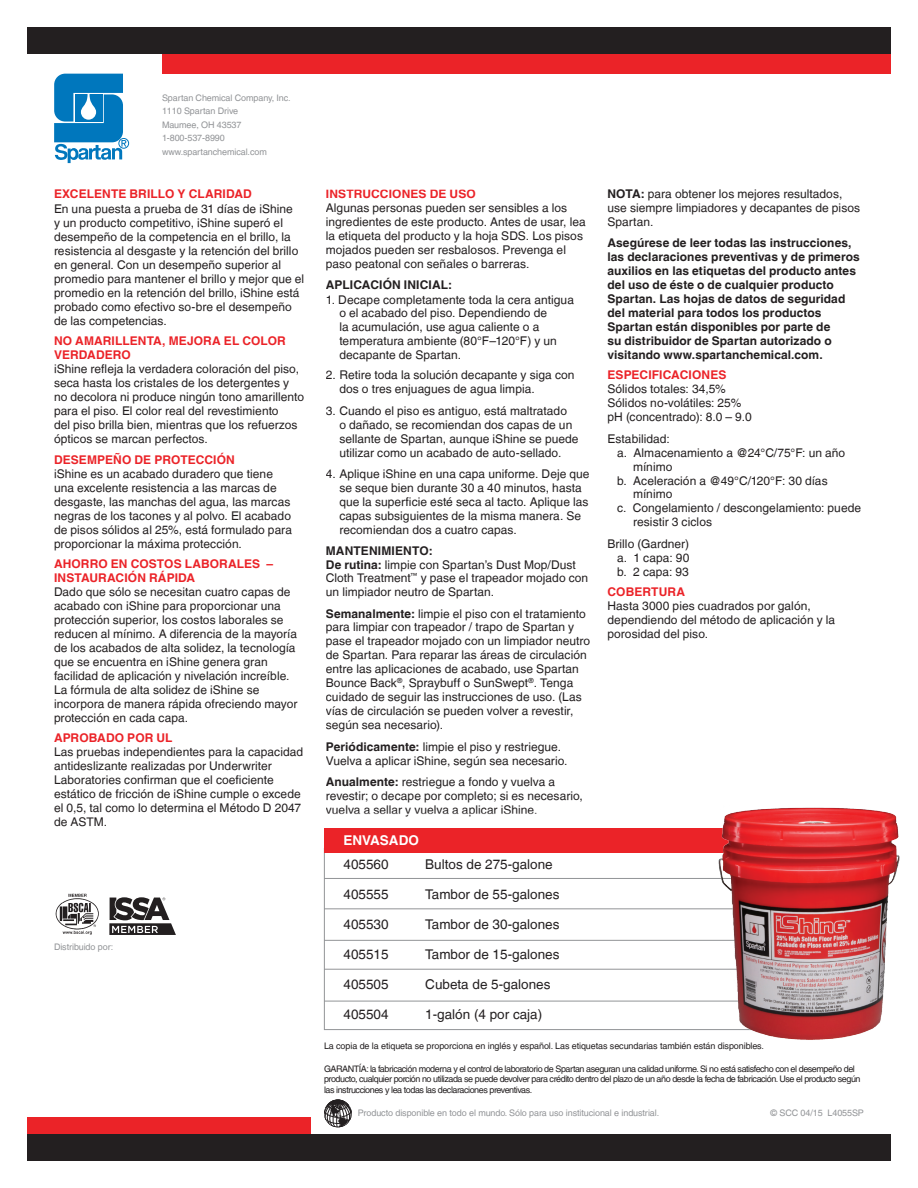
<style>
.page{position:relative;width:918px;height:1188px;background:#fff}
.page>*{position:absolute;margin:0;border:0;box-sizing:border-box;transform-origin:0 0}
.t1{font:13.5px "Helvetica LT";color:#231f20}
.t2{font:700 13.5px "Helvetica LT";color:#fff}
.t3{font:12px/14px "Helvetica LT";letter-spacing:.005em;color:#231f20}
.t4{font:700 12px/14px "Helvetica LT";letter-spacing:.005em;color:#231f20}
.t5{font:700 12px/14px "Helvetica LT";letter-spacing:.01em;color:#eb2328}
.t6{font:9px/10.5px "Helvetica LT";letter-spacing:-.05em;color:#231f20}
.t7{font:9px/13.5px "Helvetica LT";letter-spacing:-.01em;color:#929497}
.t8{font:9px "Helvetica LT";letter-spacing:-.01em;color:#231f20}
.s1{font-weight:700}
</style>
<div class="page">
<div style="left:27px;top:1118px;width:283px;height:35px;background:#eb2328"></div>
<div style="left:162px;top:46px;width:729px;height:28px;background:#eb2328"></div>
<div style="left:27px;top:27px;width:864px;height:27px;background:#231f20"></div>
<div style="left:27px;top:1134px;width:864px;height:27px;background:#231f20"></div>
<div style="left:324px;top:828px;width:540px;height:24px;background:#eb2328"></div>
<hr style="left:324px;top:878px;width:541px;height:1px;background:#929497">
<hr style="left:324px;top:908px;width:541px;height:1px;background:#929497">
<hr style="left:324px;top:940px;width:541px;height:1px;background:#929497">
<hr style="left:324px;top:969px;width:542px;height:1px;background:#929497">
<hr style="left:324px;top:1001px;width:541px;height:1px;background:#929497">
<div style="left:118px;top:138px;width:11px;height:11px;border:1px solid #0077bd;border-radius:50%"></div>
<svg style="left:54px;top:74px;width:72px;height:89px"></svg>
<svg style="left:324px;top:1100px;width:28px;height:27px"></svg>
<img style="left:55px;top:893px;width:44px;height:42px">
<img style="left:714px;top:807px;width:186px;height:233px">
<svg style="left:109px;top:897px;width:67px;height:38px"></svg>
<p class="t7" style="left:162px;top:91px;width:130px">Spartan Chemical Company, Inc.<br>1110 Spartan Drive<br>Maumee, OH 43537<br>1-800-537-8990 www.spartanchemical.com</p>
<p class="t5" style="left:54px;top:186px;width:199px">EXCELENTE BRILLO Y CLARIDAD</p>
<p class="t3" style="left:54px;top:202px;width:252px">En una puesta a prueba de 31 días de iShine<br>y un producto competitivo, iShine superó el desempeño de la competencia en el brillo, la resistencia al desgaste y la retención del brillo en general. Con un desempeño superior al promedio para mantener el brillo y mejor que el promedio en la retención del brillo, iShine está probado como efectivo so-bre el desempeño de las competencias.</p>
<p class="t5" style="left:54px;top:334px;width:233px">NO AMARILLENTA, MEJORA EL COLOR<br>VERDADERO</p>
<p class="t3" style="left:54px;top:362px;width:252px">iShine refleja la verdadera coloración del piso, seca hasta los cristales de los detergentes y no decolora ni produce ningún tono amarillento para el piso. El color real del revestimiento<br>del piso brilla bien, mientras que los refuerzos ópticos se marcan perfectos.</p>
<p class="t5" style="left:54px;top:452px;width:182px">DESEMPEÑO DE PROTECCIÓN</p>
<p class="t3" style="left:54px;top:467px;width:240px">iShine es un acabado duradero que tiene una excelente resistencia a las marcas de desgaste, las manchas del agua, las marcas negras de los tacones y al polvo. El acabado de pisos sólidos al 25%, está formulado para proporcionar la máxima protección.</p>
<p class="t5" style="left:54px;top:557px;width:221px">AHORRO EN COSTOS LABORALES –<br>INSTAURACIÓN RÁPIDA</p>
<p class="t3" style="left:54px;top:585px;width:245px">Dado que sólo se necesitan cuatro capas de acabado con iShine para proporcionar una protección superior, los costos laborales se reducen al mínimo. A diferencia de la mayoría de los acabados de alta solidez, la tecnología que se encuentra en iShine genera gran facilidad de aplicación y nivelación increíble.<br>La fórmula de alta solidez de iShine se incorpora de manera rápida ofreciendo mayor protección en cada capa.</p>
<p class="t5" style="left:54px;top:731px;width:120px">APROBADO POR UL</p>
<p class="t3" style="left:54px;top:745px;width:251px">Las pruebas independientes para la capacidad antideslizante realizadas por Underwriter Laboratories confirman que el coeficiente estático de fricción de iShine cumple o excede el 0,5, tal como lo determina el Método D 2047 de ASTM.</p>
<p class="t7" style="left:54px;top:940px;width:61px">Distribuido por:</p>
<p class="t5" style="left:326px;top:187px;width:151px">INSTRUCCIONES DE USO</p>
<p class="t3" style="left:326px;top:201px;width:261px">Algunas personas pueden ser sensibles a los ingredientes de este producto. Antes de usar, lea la etiqueta del producto y la hoja SDS. Los pisos mojados pueden ser resbalosos. Prevenga el paso peatonal con señales o barreras.</p>
<p class="t4" style="left:326px;top:278px;width:128px">APLICACIÓN INICIAL:</p>
<p class="t3" style="left:339px;top:292px;width:236px;text-indent:-14px">1. Decape completamente toda la cera antigua o el acabado del piso. Dependiendo de<br>la acumulación, use agua caliente o a temperatura ambiente (80°F–120°F) y un decapante de Spartan.</p>
<p class="t3" style="left:339px;top:368px;width:237px;text-indent:-14px">2. Retire toda la solución decapante y siga con dos o tres enjuagues de agua limpia.</p>
<p class="t3" style="left:339px;top:403px;width:241px;text-indent:-14px">3. Cuando el piso es antiguo, está maltratado<br>o dañado, se recomiendan dos capas de un sellante de Spartan, aunque iShine se puede utilizar como un acabado de auto-sellado.</p>
<p class="t3" style="left:339px;top:467px;width:252px;text-indent:-14px">4. Aplique iShine en una capa uniforme. Deje que se seque bien durante 30 a 40 minutos, hasta que la superficie esté seca al tacto. Aplique las capas subsiguientes de la misma manera. Se recomiendan dos a cuatro capas.</p>
<p class="t3" style="left:326px;top:543px;width:264px"><span class="s1">MANTENIMIENTO:<br>De rutina:</span> limpie con Spartan’s Dust Mop/Dust Cloth Treatment<sup>™</sup> y pase el trapeador mojado con un limpiador neutro de Spartan.</p>
<p class="t3" style="left:326px;top:606px;width:266px"><span class="s1">Semanalmente:</span> limpie el piso con el tratamiento para limpiar con trapeador / trapo de Spartan y pase el trapeador mojado con un limpiador neutro de Spartan. Para reparar las áreas de circulación entre las aplicaciones de acabado, use Spartan Bounce Back<sup>®</sup>, Spraybuff o SunSwept<sup>®</sup>. Tenga cuidado de seguir las instrucciones de uso. (Las vías de circulación se pueden volver a revestir, según sea necesario).</p>
<p class="t3" style="left:326px;top:739px;width:243px"><span class="s1">Periódicamente:</span> limpie el piso y restriegue.<br>Vuelva a aplicar iShine, según sea necesario.</p>
<p class="t3" style="left:326px;top:775px;width:259px"><span class="s1">Anualmente:</span> restriegue a fondo y vuelva a revestir; o decape por completo; si es necesario, vuelva a sellar y vuelva a aplicar iShine.</p>
<p class="t2" style="left:344px;top:832px;width:77px">ENVASADO</p>
<p class="t1" style="left:344px;top:857px;width:47px">405560</p>
<p class="t1" style="left:344px;top:887px;width:47px">405555</p>
<p class="t1" style="left:344px;top:917px;width:47px">405530</p>
<p class="t1" style="left:344px;top:947px;width:47px">405515</p>
<p class="t1" style="left:344px;top:977px;width:47px">405505</p>
<p class="t1" style="left:344px;top:1007px;width:47px">405504</p>
<p class="t1" style="left:425px;top:856px;width:129px">Bultos de 275-galone</p>
<p class="t1" style="left:425px;top:886px;width:136px">Tambor de 55-galones</p>
<p class="t1" style="left:425px;top:916px;width:136px">Tambor de 30-galones</p>
<p class="t1" style="left:425px;top:946px;width:136px">Tambor de 15-galones</p>
<p class="t1" style="left:425px;top:976px;width:127px">Cubeta de 5-galones</p>
<p class="t1" style="left:425px;top:1006px;width:119px">1-galón (4 por caja)</p>
<p class="t3" style="left:608px;top:186px;width:254px"><span class="s1">NOTA:</span> para obtener los mejores resultados, use siempre limpiadores y decapantes de pisos<br>Spartan.</p>
<p class="t4" style="left:608px;top:236px;width:254px">Asegúrese de leer todas las instrucciones, las declaraciones preventivas y de primeros auxilios en las etiquetas del producto antes del uso de éste o de cualquier producto Spartan. Las hojas de datos de seguridad del material para todos los productos Spartan están disponibles por parte de<br>su distribuidor de Spartan autorizado o visitando www.spartanchemical.com.</p>
<p class="t5" style="left:608px;top:368px;width:120px">ESPECIFICACIONES</p>
<p class="t3" style="left:608px;top:382px;width:146px">Sólidos totales: 34,5%<br>Sólidos no-volátiles: 25% pH (concentrado): 8.0 – 9.0</p>
<p class="t3" style="left:608px;top:431px;width:64px">Estabilidad:</p>
<p class="t3" style="left:617px;top:445px;width:230px">a. Almacenamiento a @24°C/75°F: un año</p>
<p class="t3" style="left:633px;top:459px;width:41px">mínimo</p>
<p class="t3" style="left:617px;top:473px;width:212px">b. Aceleración a @49°C/120°F: 30 días</p>
<p class="t3" style="left:633px;top:487px;width:41px">mínimo</p>
<p class="t3" style="left:617px;top:501px;width:246px">c. Congelamiento / descongelamiento: puede</p>
<p class="t3" style="left:633px;top:515px;width:80px">resistir 3 ciclos</p>
<p class="t3" style="left:617px;top:537px;width:74px;text-align:justify;text-indent:-10px">Brillo (Gardner) a. 1 capa: 90 b. 2 capa: 93</p>
<p class="t5" style="left:608px;top:585px;width:79px">COBERTURA</p>
<p class="t3" style="left:608px;top:599px;width:229px">Hasta 3000 pies cuadrados por galón, dependiendo del método de aplicación y la porosidad del piso.</p>
<p class="t8" style="left:324px;top:1041px;width:442px">La copia de la etiqueta se proporciona en inglés y español. Las etiquetas secundarias también están disponibles.</p>
<p class="t6" style="left:324px;top:1063px;width:538px">GARANTÍA: la fabricación moderna y el control de laboratorio de Spartan aseguran una calidad uniforme. Si no está satisfecho con el desempeño del producto, cualquier porción no utilizada se puede devolver para crédito dentro del plazo de un año desde la fecha de fabricación. Use el producto según las instrucciones y lea todas las declaraciones preventivas.</p>
<p class="t7" style="left:358px;top:1107px;width:303px">Producto disponible en todo el mundo. Sólo para uso institucional e industrial.</p>
<p class="t7" style="left:771px;top:1107px;width:95px">© SCC 04/15 L4055SP</p>
</div>
